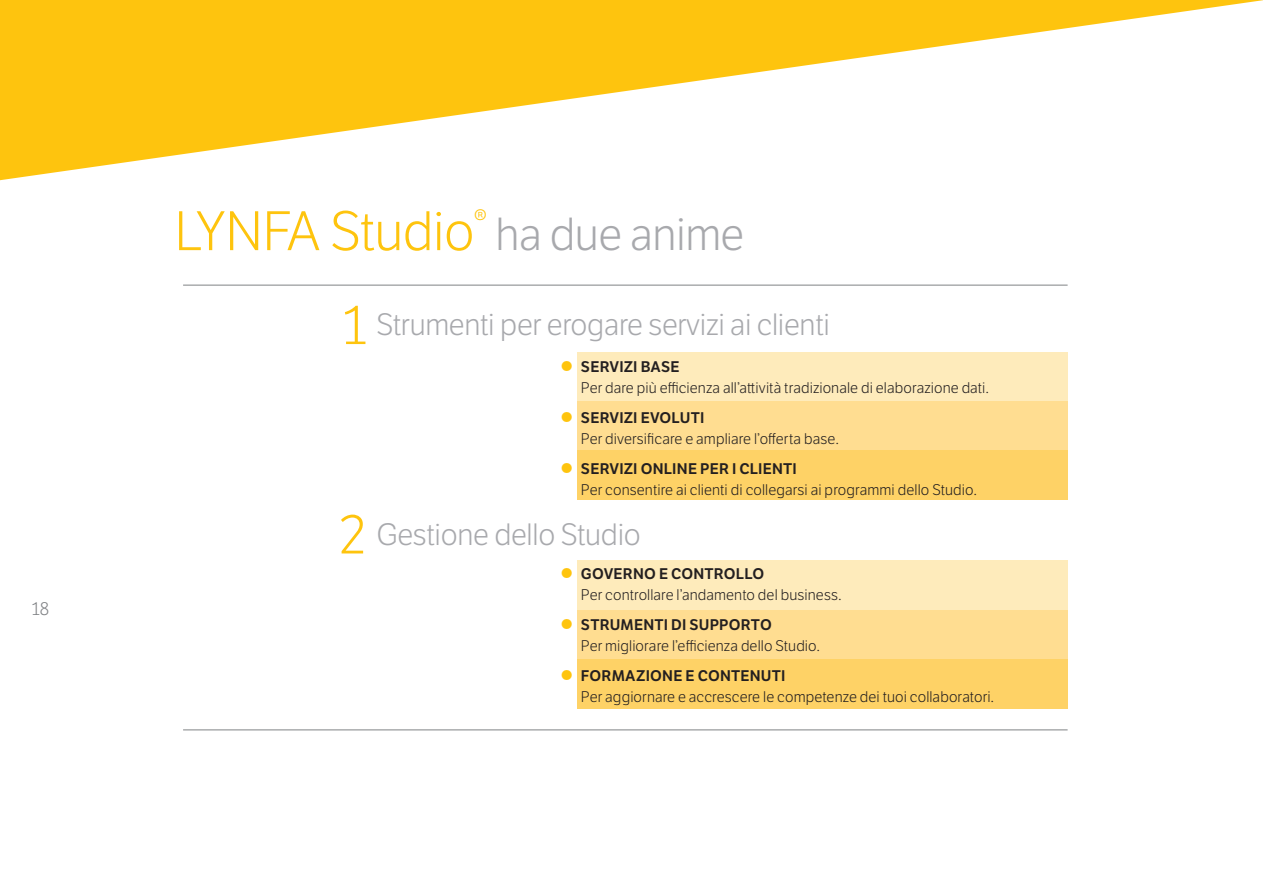
<style>
.page{position:relative;width:1263px;height:893px;background:#fff}
.page>*{position:absolute;margin:0;border:0;box-sizing:border-box;transform-origin:0 0}
.t1{font:300 54px "LFT Etica";letter-spacing:-.01em;color:#fec40e}
.t2{font:300 30px "LFT Etica";letter-spacing:-.01em;color:#a8a9ad}
.t3{font:300 18px "LFT Etica";color:#808285}
.t4{font:300 15px/21px "LFT Etica";letter-spacing:.01em;color:#231f20}
.s1{font-size:45px;color:#a8a9ad}
.s2{font-size:54px;color:#fec40e}
.s3{font-family:"Ocean Sans Std";font-weight:700;font-size:36px;color:#fec40e}
.s4{font-weight:600}
</style>
<div class="page">
<svg style="left:0;top:0;width:1263px;height:180px"></svg>
<div style="left:577px;top:352px;width:490px;height:49px;background:#feebbb"></div>
<div style="left:577px;top:561px;width:490px;height:49px;background:#feebbb"></div>
<div style="left:577px;top:401px;width:490px;height:49px;background:#ffdd91"></div>
<div style="left:577px;top:610px;width:490px;height:49px;background:#ffdd91"></div>
<div style="left:577px;top:450px;width:490px;height:50px;background:#fed266"></div>
<div style="left:577px;top:659px;width:490px;height:50px;background:#fed266"></div>
<hr style="left:183px;top:285px;width:884px;height:1px;background:#808285">
<hr style="left:183px;top:730px;width:884px;height:1px;background:#808285">
<p class="t3" style="left:32px;top:599px;width:19px">18</p>
<h1 class="t1" style="left:174px;top:200px;width:571px">LYNFA Studio<sup>®</sup> <span class="s1">ha due anime</span></h1>
<h2 class="t2" style="left:343px;top:307px;width:489px"><span class="s2">1</span> Strumenti per erogare servizi ai clienti</h2>
<p class="t4" style="left:581px;top:356px;width:410px;text-indent:-21px"><span class="s3">•</span> <span class="s4">SERVIZI BASE<br></span>Per dare più efficienza all’attività tradizionale di elaborazione dati.</p>
<p class="t4" style="left:581px;top:407px;width:260px;text-indent:-21px"><span class="s3">•</span> <span class="s4">SERVIZI EVOLUTI<br></span>Per diversificare e ampliare l’offerta base.</p>
<p class="t4" style="left:581px;top:458px;width:398px;text-indent:-21px"><span class="s3">•</span> <span class="s4">SERVIZI ONLINE PER I CLIENTI<br></span>Per consentire ai clienti di collegarsi ai programmi dello Studio.</p>
<h2 class="t2" style="left:339px;top:518px;width:303px"><span class="s2">2</span> Gestione dello Studio</h2>
<p class="t4" style="left:581px;top:563px;width:262px;text-indent:-21px"><span class="s3">•</span> <span class="s4">GOVERNO E CONTROLLO<br></span>Per controllare l’andamento del business.</p>
<p class="t4" style="left:581px;top:614px;width:241px;text-indent:-21px"><span class="s3">•</span> <span class="s4">STRUMENTI DI SUPPORTO<br></span>Per migliorare l’efficienza dello Studio.</p>
<p class="t4" style="left:581px;top:665px;width:415px;text-indent:-21px"><span class="s3">•</span> <span class="s4">FORMAZIONE E CONTENUTI<br></span>Per aggiornare e accrescere le competenze dei tuoi collaboratori.</p>
</div>
